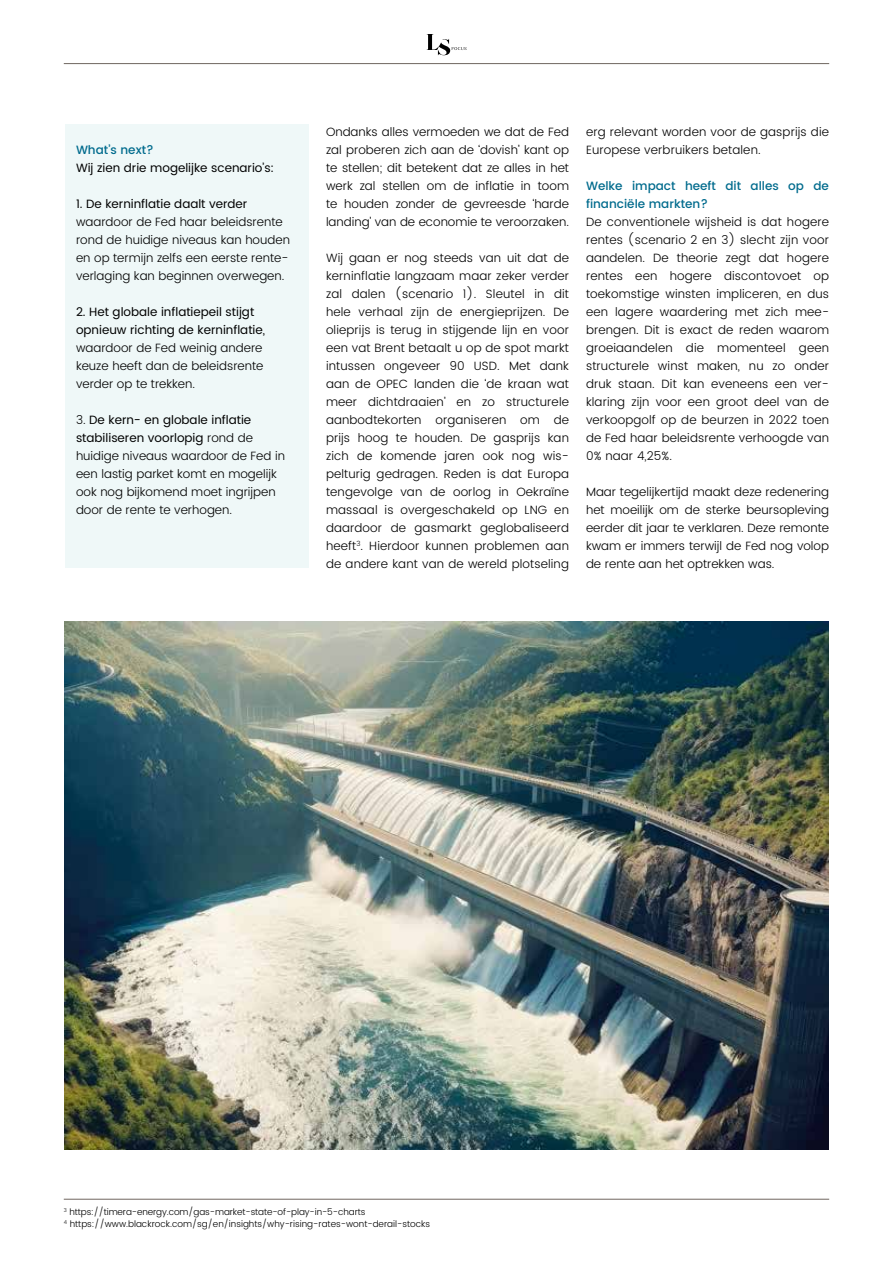
<style>
.page{position:relative;width:893px;height:1263px;background:#fff}
.page>*{position:absolute;margin:0;border:0;box-sizing:border-box;transform-origin:0 0}
.t1{font:300 12px/18px "Poppins";color:#000;text-align:justify}
.t2{font:12px/18px "Poppins";color:#000}
.t3{font:500 12px/18px "Poppins";color:#006b8d}
.t4{font:300 9px/12px "Poppins";color:#000}
.s1{font-weight:400}
</style>
<div class="page">
<hr style="left:64px;top:1199px;width:765px;height:1px;background:#6f665f">
<hr style="left:64px;top:63px;width:765px;height:1px;background:#6f665f">
<svg style="left:427px;top:34px;width:39px;height:21px"></svg>
<img style="left:64px;top:622px;width:764px;height:527px">
<div style="left:65px;top:125px;width:244px;height:443px;background:#eff8f8"></div>
<p class="t3" style="left:76px;top:141px;width:79px">What’s next?</p>
<p class="t2" style="left:76px;top:159px;width:200px">Wij zien drie mogelijke scenario’s:</p>
<p class="t2" style="left:76px;top:195px;width:173px">1. De kerninflatie daalt verder</p>
<p class="t1" style="left:76px;top:213px;width:215px;text-align:left">waardoor de Fed haar beleidsrente rond de huidige niveaus kan houden en op termijn zelfs een eerste rente&shy;verlaging kan beginnen overwegen.</p>
<p class="t2" style="left:76px;top:303px;width:191px">2. Het globale inflatiepeil stijgt opnieuw richting de kerninflatie,</p>
<p class="t1" style="left:76px;top:339px;width:189px">waardoor de Fed weinig andere keuze heeft dan de beleidsrente verder op te trekken.</p>
<p class="t1" style="left:76px;top:411px;width:210px;text-align:left">3. <span class="s1">De kern- en globale inflatie stabiliseren voorlopig</span> rond de huidige niveaus waardoor de Fed in een lastig parket komt en mogelijk ook nog bijkomend moet ingrijpen door de rente te verhogen.</p>
<p class="t1" style="left:326px;top:123px;width:245px">Ondanks alles vermoeden we dat de Fed zal proberen zich aan de ‘dovish’ kant op te stellen; dit betekent dat ze alles in het werk zal stellen om de inflatie in toom te houden zonder de gevreesde ‘harde landing’ van de economie te veroorzaken.</p>
<p class="t1" style="left:326px;top:249px;width:245px">Wij gaan er nog steeds van uit dat de kerninflatie langzaam maar zeker verder zal dalen (scenario 1). Sleutel in dit hele verhaal zijn de energieprijzen. De olieprijs is terug in stijgende lijn en voor een vat Brent betaalt u op de spot markt intussen ongeveer 90 USD. Met dank aan de OPEC landen die ‘de kraan wat meer dichtdraaien’ en zo structurele aanbodtekorten organiseren om de prijs hoog te houden. De gasprijs kan zich de komende jaren ook nog wis&shy;pelturig gedragen. Reden is dat Europa tengevolge van de oorlog in Oekraïne massaal is overgeschakeld op LNG en daardoor de gasmarkt geglobaliseerd heeft<sup>3</sup>. Hierdoor kunnen problemen aan de andere kant van de wereld plotseling</p>
<p class="t1" style="left:586px;top:123px;width:244px">erg relevant worden voor de gasprijs die<br>Europese verbruikers betalen.</p>
<p class="t3" style="left:586px;top:177px;width:244px">Welke impact heeft dit alles op de financiële markten?</p>
<p class="t1" style="left:586px;top:213px;width:245px">De conventionele wijsheid is dat hogere rentes (scenario 2 en 3) slecht zijn voor aandelen. De theorie zegt dat hogere rentes een hogere discontovoet op toekomstige winsten impliceren, en dus een lagere waardering met zich mee&shy;brengen. Dit is exact de reden waarom groeiaandelen die momenteel geen structurele winst maken, nu zo onder druk staan. Dit kan eveneens een ver&shy;klaring zijn voor een groot deel van de verkoopgolf op de beurzen in 2022 toen de Fed haar beleidsrente verhoogde van 0% naar 4,25%.</p>
<p class="t1" style="left:586px;top:483px;width:245px">Maar tegelijkertijd maakt deze redenering het moeilijk om de sterke beursopleving eerder dit jaar te verklaren. Deze remonte kwam er immers terwijl de Fed nog volop de rente aan het optrekken was.</p>
<p class="t4" style="left:64px;top:1206px;width:368px"><sup>3</sup> https://timera-energy.com/gas-market-state-of-play-in-5-charts<br><sup>4</sup> https://www.blackrock.com/sg/en/insights/why-rising-rates-wont-derail-stocks</p>
</div>
